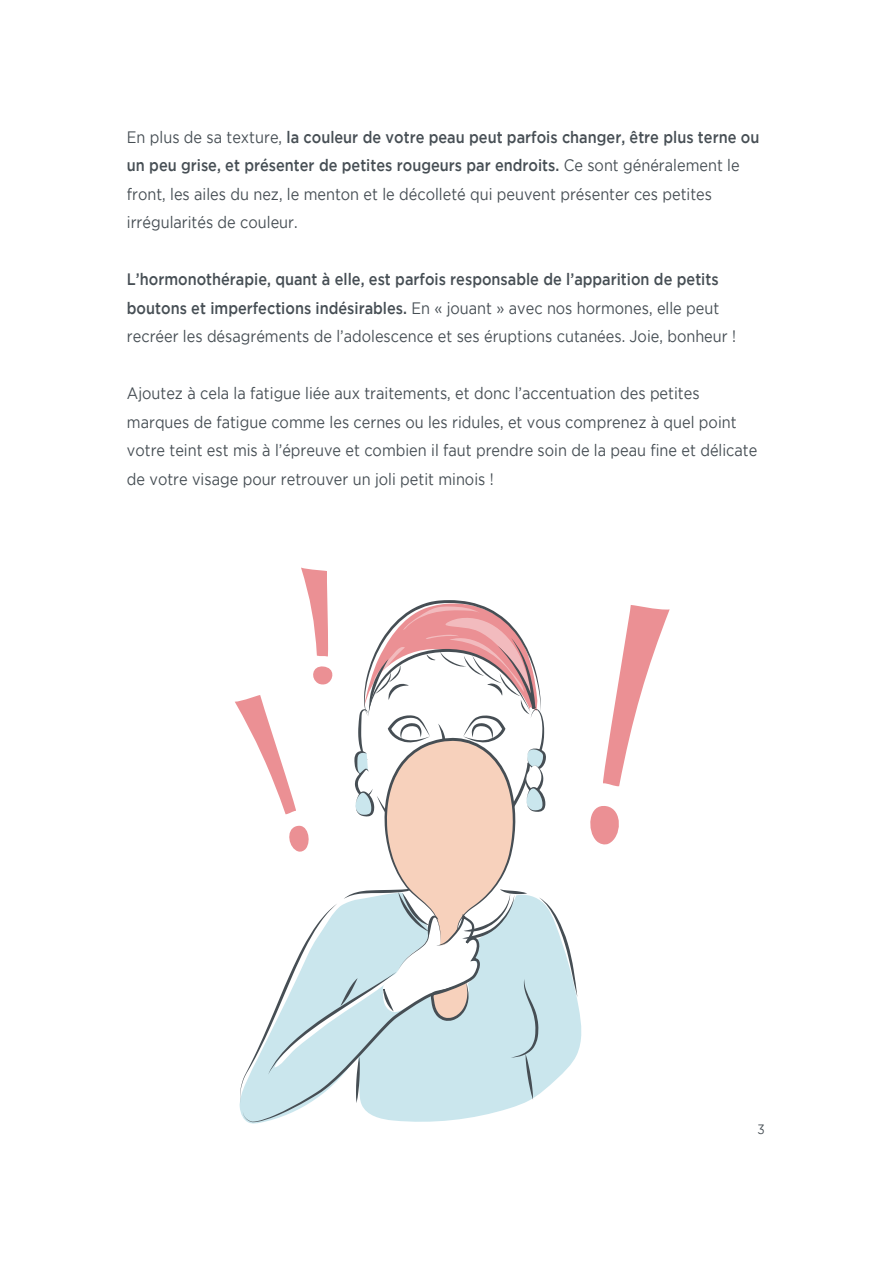
<style>
.page{position:relative;width:893px;height:1263px;background:#fff}
.page>*{position:absolute;margin:0;border:0;box-sizing:border-box;transform-origin:0 0}
.t1{font:16.5px/28.5px "Gotham";color:#464e54;scale:.88 1}
.t2{font:500 16.5px/28.5px "Gotham";color:#464e54;scale:.88 1}
.t3{font:13.5px "Gotham";color:#464e54;scale:.88 1}
.s1{font-weight:500}
.s2{font-weight:400}
</style>
<div class="page">
<svg style="left:239px;top:995px;width:343px;height:129px"></svg>
<svg style="left:243px;top:1103px;width:237px;height:19px;fill:#cae6ed"></svg>
<svg style="left:603px;top:605px;width:67px;height:181px"></svg>
<svg style="left:590px;top:806px;width:29px;height:39px"></svg>
<svg style="left:235px;top:568px;width:342px;height:535px"></svg>
<p class="t1" style="left:127px;top:122px;width:720px">En plus de sa texture, <span class="s1">la couleur de votre peau peut parfois changer, être plus terne ou un peu grise, et présenter de petites rougeurs par endroits.</span> Ce sont généralement le front, les ailes du nez, le menton et le décolleté qui peuvent présenter ces petites irrégularités de couleur.</p>
<p class="t2" style="left:127px;top:265px;width:694px">L’hormonothérapie, quant à elle, est parfois responsable de l’apparition de petits boutons et imperfections indésirables. <span class="s2">En « jouant » avec nos hormones, elle peut recréer les désagréments de l’adolescence et ses éruptions cutanées. Joie, bonheur !</span></p>
<p class="t1" style="left:127px;top:379px;width:718px">Ajoutez à cela la fatigue liée aux traitements, et donc l’accentuation des petites marques de fatigue comme les cernes ou les ridules, et vous comprenez à quel point votre teint est mis à l’épreuve et combien il faut prendre soin de la peau fine et délicate de votre visage pour retrouver un joli petit minois !</p>
<p class="t3" style="left:757px;top:1121px;width:10px">3</p>
</div>
